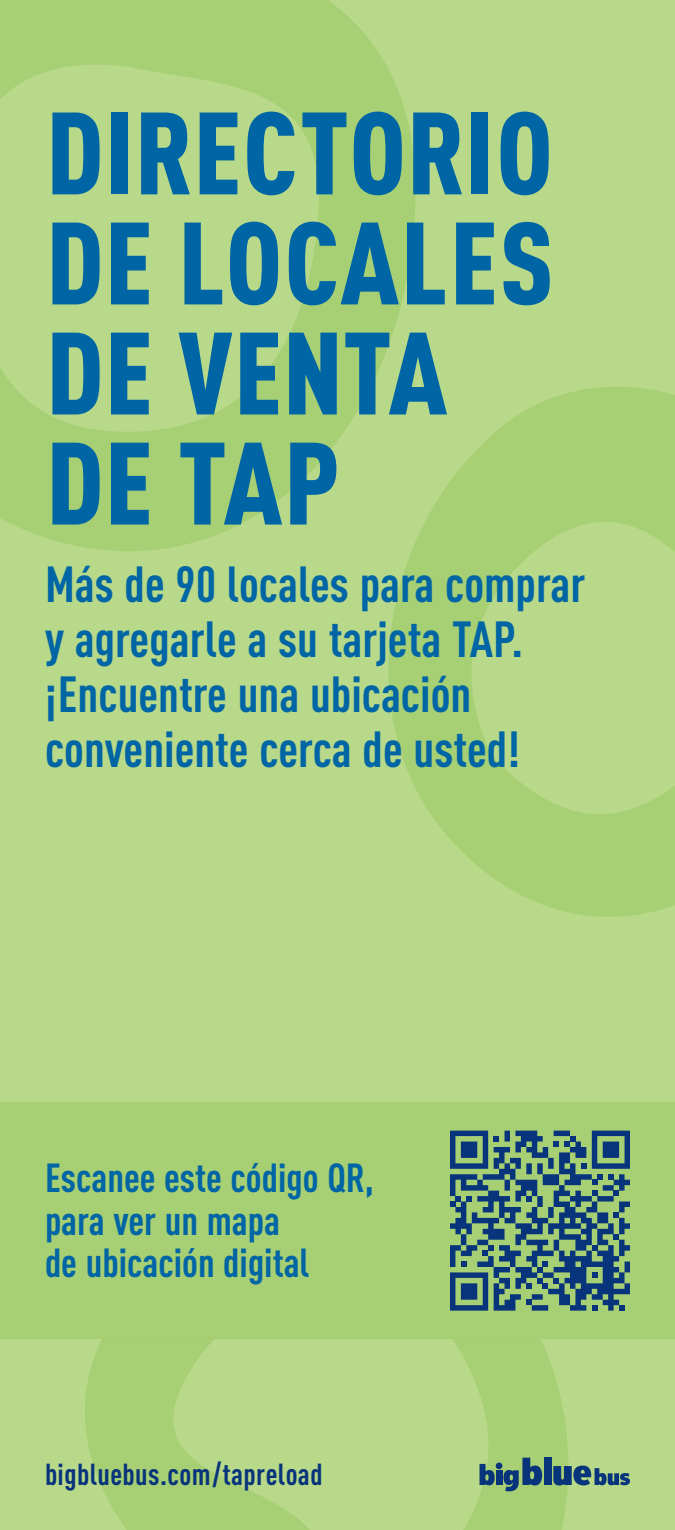
<style>
.page{position:relative;width:675px;height:1530px;background:#b8d989}
.page>*{position:absolute;margin:0;border:0;box-sizing:border-box;transform-origin:0 0}
.t1{font:900 condensed 115px/110px "DIN Pro";letter-spacing:.01em;color:#0065a4}
.t2{font:700 condensed 50px/55px "DIN Pro";color:#0065a4}
.t3{font:700 condensed 40px/42.5px "DIN Pro";color:#0065a4}
.t4{font:700 condensed 30px "DIN Pro";letter-spacing:.015em;color:#08347b}
</style>
<div class="page">
<svg style="left:388px;top:387px;width:287px;height:530px;fill:#a7cf74"></svg>
<svg style="left:0;top:0;width:418px;height:554px"></svg>
<svg style="left:85px;top:1339px;width:483px;height:191px"></svg>
<div style="left:0;top:1102px;width:675px;height:237px;background:#a7cf74"></div>
<div style="left:544px;top:1458px;width:8px;height:27px;background:#08347b"></div>
<svg style="left:480px;top:1458px;width:62px;height:33px"></svg>
<svg style="left:553px;top:1465px;width:77px;height:20px"></svg>
<svg style="left:450px;top:1131px;width:180px;height:180px"></svg>
<h1 class="t1" style="left:46px;top:88px;width:509px">DIRECTORIO<br>DE LOCALES<br>DE VENTA<br>DE TAP</h1>
<p class="t2" style="left:45px;top:552px;width:542px">Más de 90 locales para comprar y agregarle a su tarjeta TAP. ¡Encuentre una ubicación conveniente cerca de usted!</p>
<p class="t3" style="left:45px;top:1153px;width:331px">Escanee este código QR, para ver un mapa<br>de ubicación digital</p>
<p class="t4" style="left:45px;top:1452px;width:279px">bigbluebus.com/tapreload</p>
</div>
